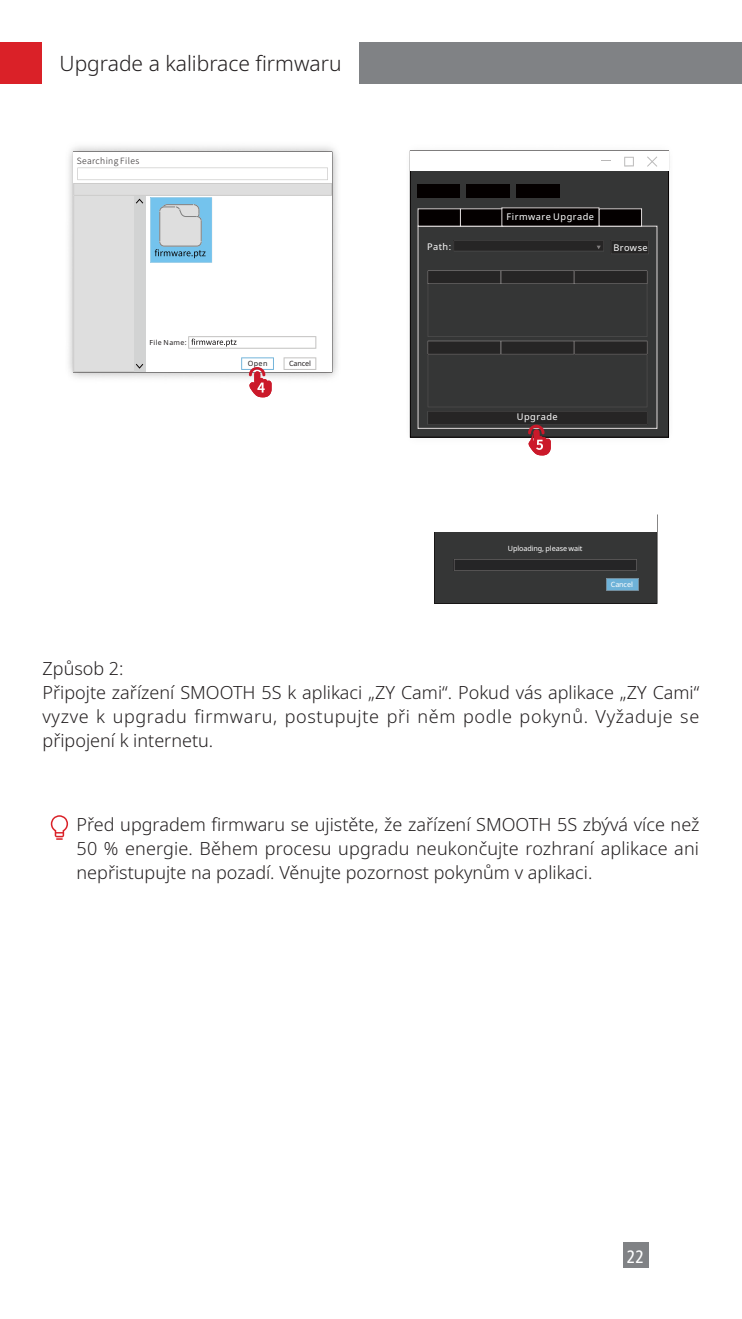
<style>
.page{position:relative;width:742px;height:1319px;background:#fff}
.page>*{position:absolute;margin:0;border:0;box-sizing:border-box;transform-origin:0 0}
.页码标题{font:300 21px "Noto Sans";color:#231f20}
.正文无段前段后{font:300 18px/24px "Noto Sans";color:#231f20;text-align:justify}
.t1{font:condensed 18px "Frutiger";color:#fff}
.t2{font:9.3px "Noto Sans";letter-spacing:.05em;color:#fff}
.t3{font:300 8.7px "Noto Sans SC";letter-spacing:.045em;color:#231f20}
.t4{font:7.2px "Noto Sans";letter-spacing:-.015em;color:#fff}
.t5{font:7.2px "Noto Sans";letter-spacing:-.015em;color:#231f20}
.t6{font:6.9px "Noto Sans";letter-spacing:.05em;color:#231f20}
</style>
<div class="page">
<div style="left:0;top:43px;width:43px;height:41px;background:#da2128"></div>
<div style="left:43px;top:43px;width:699px;height:41px;background:#808285"></div>
<div style="left:622px;top:1242px;width:26px;height:25px;background:#808285"></div>
<svg style="left:51px;top:815px;width:17px;height:24px"></svg>
<div style="left:43px;top:38px;width:315px;height:51px;background:#fff"></div>
<img style="left:68px;top:146px;width:270px;height:230px">
<hr style="left:74px;top:151px;width:258px;height:2px;background:#040000">
<hr style="left:73px;top:152px;width:1px;height:220px;background:#040000">
<div style="left:74px;top:152px;width:258px;height:18px;background:#fff"></div>
<div style="left:434px;top:514px;width:223px;height:89px;background:#353636"></div>
<hr style="left:656px;top:514px;width:1px;height:89px;background:#040000">
<hr style="left:434px;top:603px;width:223px;height:1px;background:#040000">
<hr style="left:434px;top:514px;width:1px;height:89px;background:#040000">
<div style="left:434px;top:514px;width:223px;height:18px;background:#fff"></div>
<svg style="left:454px;top:559px;width:183px;height:11px;background:#29292a"></svg>
<svg style="left:606px;top:578px;width:32px;height:13px"></svg>
<svg style="left:73px;top:167px;width:260px;height:230px"></svg>
<div style="left:410px;top:151px;width:258px;height:286px;background:#353636"></div>
<hr style="left:410px;top:150px;width:258px;height:1px;background:#040000">
<hr style="left:668px;top:151px;width:1px;height:286px;background:#040000">
<hr style="left:410px;top:436px;width:258px;height:1px;background:#040000">
<hr style="left:410px;top:151px;width:1px;height:286px;background:#040000">
<div style="left:410px;top:151px;width:258px;height:19px;background:#fff"></div>
<hr style="left:418px;top:428px;width:239px;height:1px;background:#e5e0e0">
<hr style="left:656px;top:226px;width:1px;height:202px;background:#e5e0e0">
<hr style="left:418px;top:226px;width:239px;height:1px;background:#e5e0e0">
<hr style="left:417px;top:226px;width:1px;height:202px;background:#e5e0e0">
<div style="left:417px;top:185px;width:42px;height:13px;background:#040000"></div>
<div style="left:466px;top:185px;width:43px;height:13px;background:#040000"></div>
<div style="left:516px;top:185px;width:43px;height:13px;background:#040000"></div>
<div style="left:418px;top:209px;width:42px;height:17px;background:#040000"></div>
<hr style="left:418px;top:208px;width:42px;height:1px;background:#e4e0e0">
<svg style="left:417px;top:208px;width:1px;height:19px"></svg>
<div style="left:460px;top:209px;width:43px;height:17px;background:#040000"></div>
<hr style="left:460px;top:208px;width:43px;height:1px;background:#e4e0e0">
<svg style="left:460px;top:208px;width:1px;height:18px"></svg>
<div style="left:502px;top:208px;width:97px;height:18px;background:#040000"></div>
<hr style="left:502px;top:207px;width:97px;height:1px;background:#e4e0e0">
<svg style="left:501px;top:207px;width:3px;height:20px"></svg>
<div style="left:599px;top:209px;width:42px;height:17px;background:#040000"></div>
<hr style="left:599px;top:208px;width:42px;height:1px;background:#e4e0e0">
<svg style="left:641px;top:208px;width:1px;height:19px"></svg>
<svg style="left:598px;top:207px;width:2px;height:20px"></svg>
<svg style="left:647px;top:156px;width:10px;height:11px"></svg>
<svg style="left:624px;top:157px;width:9px;height:9px"></svg>
<svg style="left:610px;top:240px;width:39px;height:14px"></svg>
<svg style="left:453px;top:240px;width:151px;height:11px"></svg>
<svg style="left:427px;top:270px;width:220px;height:185px"></svg>
<p class="页码标题" style="left:60px;top:48px;width:283px">Upgrade a kalibrace firmwaru</p>
<p class="t3" style="left:77px;top:156px;width:64px">Searching Files</p>
<p class="t6" style="left:149px;top:338px;width:39px">File Name:</p>
<p class="t5" style="left:248px;top:358px;width:21px">Open</p>
<p class="t5" style="left:289px;top:358px;width:24px">Cancel</p>
<p class="t2" style="left:506px;top:210px;width:89px">Firmware Upgrade</p>
<p class="t2" style="left:427px;top:240px;width:26px">Path:</p>
<p class="t2" style="left:613px;top:241px;width:36px">Browse</p>
<p class="t2" style="left:517px;top:410px;width:42px">Upgrade</p>
<p class="t4" style="left:508px;top:543px;width:76px">Uploading, please wait</p>
<p class="t4" style="left:610px;top:579px;width:24px">Cancel</p>
<p class="正文无段前段后" style="left:43px;top:656px;width:83px">Způsob 2:</p>
<p class="正文无段前段后" style="left:43px;top:680px;width:658px">Připojte zařízení SMOOTH 5S k aplikaci „ZY Cami“. Pokud vás aplikace „ZY Cami“ vyzve k upgradu firmwaru, postupujte při něm podle pokynů. Vyžaduje se připojení k internetu.</p>
<p class="正文无段前段后" style="left:77px;top:812px;width:624px">Před upgradem firmwaru se ujistěte, že zařízení SMOOTH 5S zbývá více než 50 % energie. Během procesu upgradu neukončujte rozhraní aplikace ani nepřistupujte na pozadí. Věnujte pozornost pokynům v aplikaci.</p>
<p class="t1" style="left:627px;top:1245px;width:19px">22</p>
</div>
